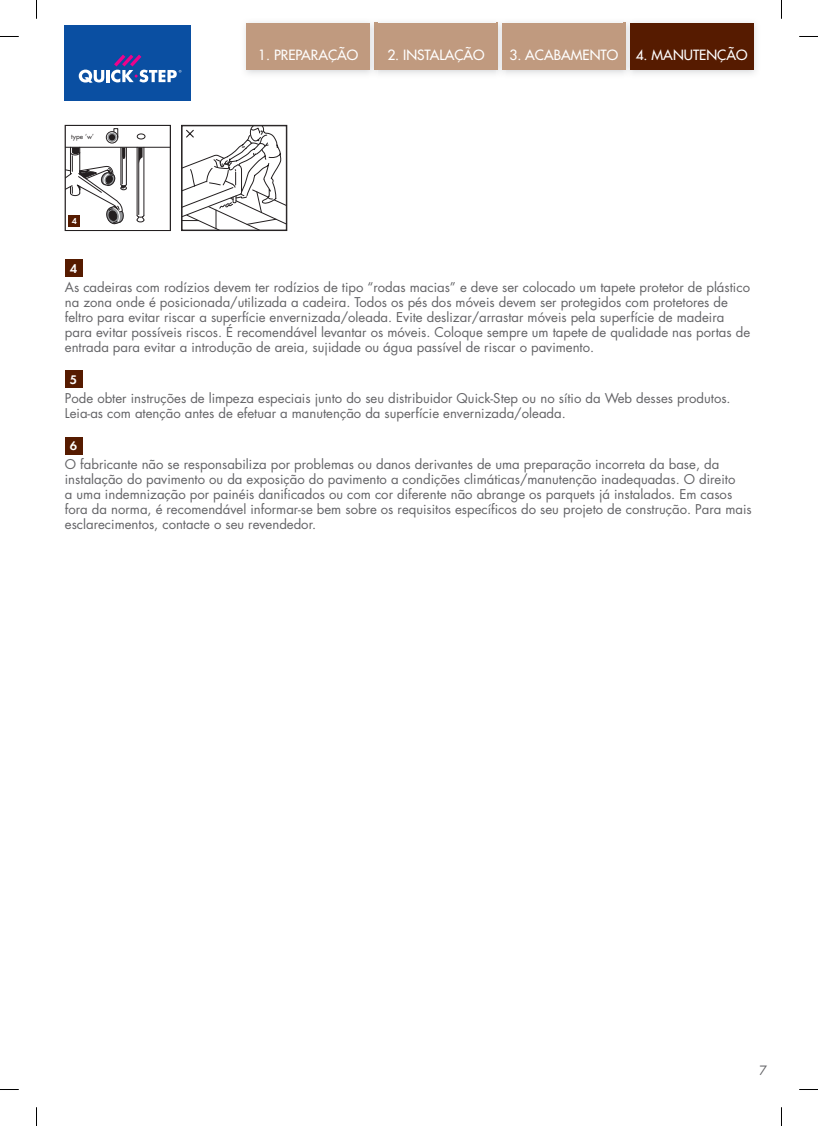
<style>
.page{position:relative;width:818px;height:1126px;background:#fff}
.page>*{position:absolute;margin:0;border:0;box-sizing:border-box;transform-origin:0 0}
.t1{font:13.75px "Futura";color:#fff}
.t2{font:13.12px/15px "Futura";color:#636366}
.t3{font:13px "Futura Dem";color:#fff}
.t4{font:12.5px "Futura";color:#636366}
.t5{font:8.88px "Futura Dem";color:#fff}
.t6{font:7.38px "Futura Boo";color:#231f20}
</style>
<div class="page">
<img style="left:245px;top:22px;width:511px;height:52px">
<div style="left:374px;top:23px;width:123px;height:46px;background:#c09a7f"></div>
<img style="left:368px;top:22px;width:9px;height:52px">
<img style="left:374px;top:23px;width:3px;height:46px">
<div style="left:246px;top:23px;width:123px;height:46px;background:#c09a7f"></div>
<img style="left:496px;top:22px;width:9px;height:52px">
<img style="left:496px;top:23px;width:1px;height:46px">
<div style="left:502px;top:23px;width:123px;height:46px;background:#c09a7f"></div>
<img style="left:623px;top:22px;width:9px;height:52px">
<img style="left:623px;top:23px;width:2px;height:46px">
<div style="left:629px;top:23px;width:123px;height:46px;background:#561b00"></div>
<hr style="left:65px;top:147px;width:105px;height:1px;background:#231f20">
<div style="left:137px;top:133px;width:8px;height:6px;border:1px solid #231f20;border-radius:50%"></div>
<hr style="left:143px;top:147px;width:1px;height:68px;background:#231f20">
<hr style="left:136px;top:147px;width:1px;height:68px;background:#231f20">
<svg style="left:136px;top:214px;width:9px;height:9px"></svg>
<hr style="left:138px;top:148px;width:1px;height:66px;background:#231f20">
<svg style="left:139px;top:147px;width:3px;height:18px"></svg>
<div style="left:106px;top:131px;width:12px;height:12px;border:1px solid #231f20;border-radius:50%"></div>
<svg style="left:107px;top:133px;width:10px;height:9px"></svg>
<svg style="left:109px;top:128px;width:10px;height:12px"></svg>
<svg style="left:67px;top:147px;width:60px;height:78px"></svg>
<div style="left:65px;top:125px;width:105px;height:106px;border:1px solid #231f20"></div>
<svg style="left:183px;top:127px;width:102px;height:102px"></svg>
<div style="left:181px;top:125px;width:106px;height:106px;border:1px solid #231f20"></div>
<div style="left:68px;top:215px;width:12px;height:12px;background:#561b00"></div>
<div style="left:65px;top:26px;width:126px;height:75px;background:#0a4fa2"></div>
<svg style="left:79px;top:55px;width:102px;height:28px"></svg>
<div style="left:65px;top:259px;width:17px;height:18px;background:#561b00"></div>
<div style="left:65px;top:370px;width:17px;height:18px;background:#561b00"></div>
<div style="left:65px;top:437px;width:17px;height:17px;background:#561b00"></div>
<svg style="left:0;top:36px;width:19px;height:1px"></svg>
<svg style="left:799px;top:36px;width:18px;height:1px"></svg>
<svg style="left:0;top:1089px;width:19px;height:1px"></svg>
<svg style="left:799px;top:1089px;width:18px;height:1px"></svg>
<svg style="left:36px;top:0;width:1px;height:19px"></svg>
<svg style="left:36px;top:1107px;width:1px;height:18px"></svg>
<p class="t6" style="left:71px;top:132px;width:24px">type ‘w’</p>
<p class="t1" style="left:258px;top:47px;width:101px">1. PREPARAÇÃO</p>
<p class="t1" style="left:387px;top:47px;width:99px">2. INSTALAÇÃO</p>
<p class="t1" style="left:509px;top:47px;width:110px">3. ACABAMENTO</p>
<p class="t1" style="left:635px;top:47px;width:113px">4. MANUTENÇÃO</p>
<p class="t5" style="left:72px;top:216px;width:7px">4</p>
<p class="t3" style="left:70px;top:260px;width:9px">4</p>
<p class="t2" style="left:65px;top:279px;width:686px">As cadeiras com rodízios devem ter rodízios de tipo “rodas macias” e deve ser colocado um tapete protetor de plástico na zona onde é posicionada/utilizada a cadeira. Todos os pés dos móveis devem ser protegidos com protetores de feltro para evitar riscar a superfície envernizada/oleada. Evite deslizar/arrastar móveis pela superfície de madeira para evitar possíveis riscos. É recomendável levantar os móveis. Coloque sempre um tapete de qualidade nas portas de entrada para evitar a introdução de areia, sujidade ou água passível de riscar o pavimento.</p>
<p class="t3" style="left:70px;top:372px;width:9px">5</p>
<p class="t2" style="left:65px;top:391px;width:667px">Pode obter instruções de limpeza especiais junto do seu distribuidor Quick-Step ou no sítio da Web desses produtos.<br>Leia-as com atenção antes de efetuar a manutenção da superfície envernizada/oleada.</p>
<p class="t3" style="left:70px;top:438px;width:9px">6</p>
<p class="t2" style="left:65px;top:457px;width:688px">O fabricante não se responsabiliza por problemas ou danos derivantes de uma preparação incorreta da base, da instalação do pavimento ou da exposição do pavimento a condições climáticas/manutenção inadequadas. O direito<br>a uma indemnização por painéis danificados ou com cor diferente não abrange os parquets já instalados. Em casos fora da norma, é recomendável informar-se bem sobre os requisitos específicos do seu projeto de construção. Para mais esclarecimentos, contacte o seu revendedor.</p>
<p class="t4" style="left:759px;top:1062px;width:9px">7</p>
</div>
